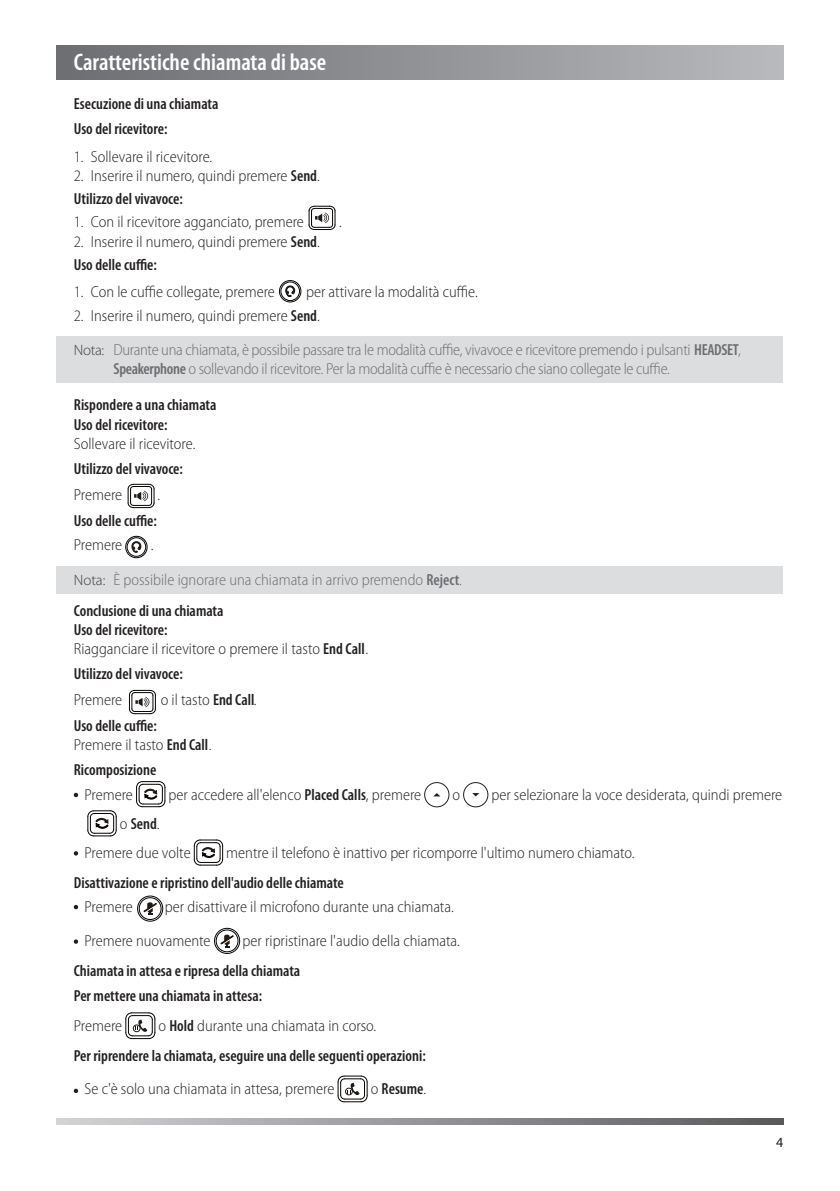
<style>
.page{position:relative;width:840px;height:1191px;background:#fff}
.page>*{position:absolute;margin:0;border:0;box-sizing:border-box;transform-origin:0 0}
.t1{font:600 condensed 24px "Myriad Pro";color:#fff}
.t2{font:300 semi-condensed 16px/22.8px "Myriad Pro";color:#231f20}
.t3{font:600 condensed 16px/24.8px "Myriad Pro";color:#231f20}
.t4{font:300 semi-condensed 16px/34.2px "Myriad Pro";letter-spacing:-.02em;color:#6c6d70}
.t5{font:300 semi-condensed 16px/30.6px "Myriad Pro";color:#6c6d70}
.t6{font:14px "Myriad Pro";color:#231f20}
.s1{font-weight:600;font-stretch:condensed}
.s2{color:#231f20}
.s3{font-weight:600;font-stretch:condensed;color:#231f20}
.s4{font-stretch:normal;font-size:15px;color:#3e3e3f}
.s5{font-weight:300;font-stretch:semi-condensed}
</style>
<div class="page">
<svg style="left:57px;top:1118px;width:725px;height:6px;background:#949699"></svg>
<div style="left:57px;top:45px;width:725px;height:34px;background:linear-gradient(to right,#6b6d70,#b8b9bd)"></div>
<div style="left:57px;top:336px;width:725px;height:46px;background:#dcdddf"></div>
<div style="left:57px;top:566px;width:725px;height:27px;background:#dcdddf"></div>
<svg style="left:74px;top:793px;width:4px;height:4px"></svg>
<svg style="left:136px;top:781px;width:29px;height:26px"></svg>
<svg style="left:433px;top:793px;width:7px;height:3px"></svg>
<div style="left:424px;top:782px;width:25px;height:25px;border:1px solid #231f20;border-radius:50%"></div>
<svg style="left:472px;top:793px;width:7px;height:3px"></svg>
<div style="left:463px;top:782px;width:25px;height:25px;border:1px solid #231f20;border-radius:50%"></div>
<svg style="left:87px;top:810px;width:30px;height:26px"></svg>
<svg style="left:74px;top:851px;width:4px;height:4px"></svg>
<svg style="left:194px;top:839px;width:29px;height:26px"></svg>
<svg style="left:74px;top:905px;width:4px;height:4px"></svg>
<svg style="left:74px;top:939px;width:4px;height:4px"></svg>
<svg style="left:125px;top:1012px;width:30px;height:27px"></svg>
<svg style="left:74px;top:1088px;width:4px;height:5px"></svg>
<svg style="left:337px;top:1075px;width:30px;height:27px"></svg>
<div style="left:279px;top:280px;width:22px;height:22px;border:1px solid #030303;border-radius:50%"></div>
<div style="left:280px;top:282px;width:19px;height:19px;border:1px solid #030303;border-radius:50%"></div>
<svg style="left:285px;top:285px;width:9px;height:12px"></svg>
<div style="left:125px;top:536px;width:22px;height:22px;border:1px solid #030303;border-radius:50%"></div>
<div style="left:127px;top:537px;width:19px;height:19px;border:1px solid #030303;border-radius:50%"></div>
<svg style="left:131px;top:541px;width:10px;height:12px"></svg>
<div style="left:137px;top:895px;width:26px;height:26px;border:1px solid #030303;border-radius:50%"></div>
<div style="left:139px;top:897px;width:22px;height:22px;border:1px solid #030303;border-radius:50%"></div>
<svg style="left:144px;top:902px;width:12px;height:13px"></svg>
<div style="left:214px;top:928px;width:26px;height:25px;border:1px solid #030303;border-radius:50%"></div>
<div style="left:216px;top:929px;width:22px;height:23px;border:1px solid #030303;border-radius:50%"></div>
<svg style="left:220px;top:934px;width:13px;height:13px"></svg>
<svg style="left:308px;top:206px;width:27px;height:24px"></svg>
<svg style="left:127px;top:484px;width:28px;height:24px"></svg>
<svg style="left:129px;top:690px;width:27px;height:24px"></svg>
<h1 class="t1" style="left:74px;top:49px;width:254px">Caratteristiche chiamata di base</h1>
<p class="t3" style="left:74px;top:91px;width:146px">Esecuzione di una chiamata<br>Uso del ricevitore:</p>
<p class="t2" style="left:74px;top:145px;width:140px">1. Sollevare il ricevitore.</p>
<p class="t2" style="left:74px;top:164px;width:247px">2. Inserire il numero, quindi premere <span class="s1">Send</span>.<br><span class="s1">Utilizzo del vivavoce:</span></p>
<p class="t2" style="left:74px;top:210px;width:231px">1. Con il ricevitore agganciato, premere</p>
<p class="t2" style="left:339px;top:210px;width:4px">.</p>
<p class="t2" style="left:74px;top:231px;width:247px">2. Inserire il numero, quindi premere <span class="s1">Send</span>.<br><span class="s1">Uso delle cuffie:</span></p>
<p class="t2" style="left:74px;top:280px;width:202px">1. Con le cuffie collegate, premere</p>
<p class="t2" style="left:306px;top:280px;width:173px">per attivare la modalità cuffie.</p>
<p class="t4" style="left:74px;top:299px;width:668px"><span class="s2">2. Inserire il numero, quindi premere</span> <span class="s3">Send</span><span class="s2">.<br></span><span class="s4">Nota:</span> Durante una chiamata, è possibile passare tra le modalità cuffie, vivavoce e ricevitore premendo i pulsanti <span class="s1">HEADSET</span>,</p>
<p class="t4" style="left:113px;top:352px;width:557px"><span class="s1">Speakerphone</span> o sollevando il ricevitore. Per la modalità cuffie è necessario che siano collegate le cuffie.</p>
<p class="t3" style="left:74px;top:396px;width:144px;line-height:19.2px">Rispondere a una chiamata<br>Uso del ricevitore:</p>
<p class="t2" style="left:74px;top:432px;width:123px">Sollevare il ricevitore.</p>
<p class="t3" style="left:74px;top:456px;width:111px">Utilizzo del vivavoce:</p>
<p class="t2" style="left:74px;top:483px;width:50px">Premere</p>
<p class="t2" style="left:157px;top:483px;width:4px">.</p>
<p class="t3" style="left:74px;top:508px;width:85px">Uso delle cuffie:</p>
<p class="t2" style="left:74px;top:533px;width:50px">Premere</p>
<p class="t2" style="left:151px;top:533px;width:4px">.</p>
<p class="t5" style="left:74px;top:565px;width:389px"><span class="s4">Nota:</span> È possibile ignorare una chiamata in arrivo premendo <span class="s1">Reject</span>.<br><span class="s3">Conclusione di una chiamata</span></p>
<p class="t2" style="left:74px;top:620px;width:296px;line-height:19.2px"><span class="s1">Uso del ricevitore:<br></span>Riagganciare il ricevitore o premere il tasto <span class="s1">End Call</span>.</p>
<p class="t3" style="left:74px;top:661px;width:111px">Utilizzo del vivavoce:</p>
<p class="t2" style="left:74px;top:688px;width:50px">Premere</p>
<p class="t2" style="left:161px;top:688px;width:97px">o il tasto <span class="s1">End Call</span>.</p>
<p class="t3" style="left:74px;top:716px;width:139px;line-height:19.2px">Uso delle cuffie:<br><span class="s5">Premere il tasto</span> End Call<span class="s5">.</span></p>
<p class="t3" style="left:74px;top:758px;width:84px">Ricomposizione</p>
<p class="t2" style="left:84px;top:783px;width:50px">Premere</p>
<p class="t2" style="left:168px;top:783px;width:254px">per accedere all'elenco <span class="s1">Placed Calls</span>, premere</p>
<p class="t2" style="left:452px;top:783px;width:9px">o</p>
<p class="t2" style="left:491px;top:783px;width:292px">per selezionare la voce desiderata, quindi premere</p>
<p class="t2" style="left:84px;top:809px;width:108px;line-height:29.2px;text-align:center">o <span class="s1">Send</span>.<br>Premere due volte</p>
<p class="t2" style="left:226px;top:841px;width:409px">mentre il telefono è inattivo per ricomporre l'ultimo numero chiamato.</p>
<p class="t3" style="left:74px;top:870px;width:271px">Disattivazione e ripristino dell'audio delle chiamate</p>
<p class="t2" style="left:84px;top:895px;width:50px">Premere</p>
<p class="t2" style="left:84px;top:889px;width:370px;line-height:34.4px;text-indent:80px">per disattivare il microfono durante una chiamata.<br>Premere nuovamente</p>
<p class="t2" style="left:242px;top:930px;width:219px">per ripristinare l'audio della chiamata.</p>
<p class="t3" style="left:74px;top:958px;width:228px">Chiamata in attesa e ripresa della chiamata<br>Per mettere una chiamata in attesa:</p>
<p class="t2" style="left:74px;top:1014px;width:50px">Premere</p>
<p class="t3" style="left:74px;top:1011px;width:353px;line-height:30.2px;text-indent:85px"><span class="s5">o</span> Hold <span class="s5">durante una chiamata in corso.<br></span>Per riprendere la chiamata, eseguire una delle seguenti operazioni:</p>
<p class="t2" style="left:84px;top:1078px;width:251px">Se c'è solo una chiamata in attesa, premere</p>
<p class="t3" style="left:370px;top:1076px;width:57px"><span class="s5">o</span> Resume<span class="s5">.</span></p>
<p class="t6" style="left:775px;top:1134px;width:9px">4</p>
</div>
